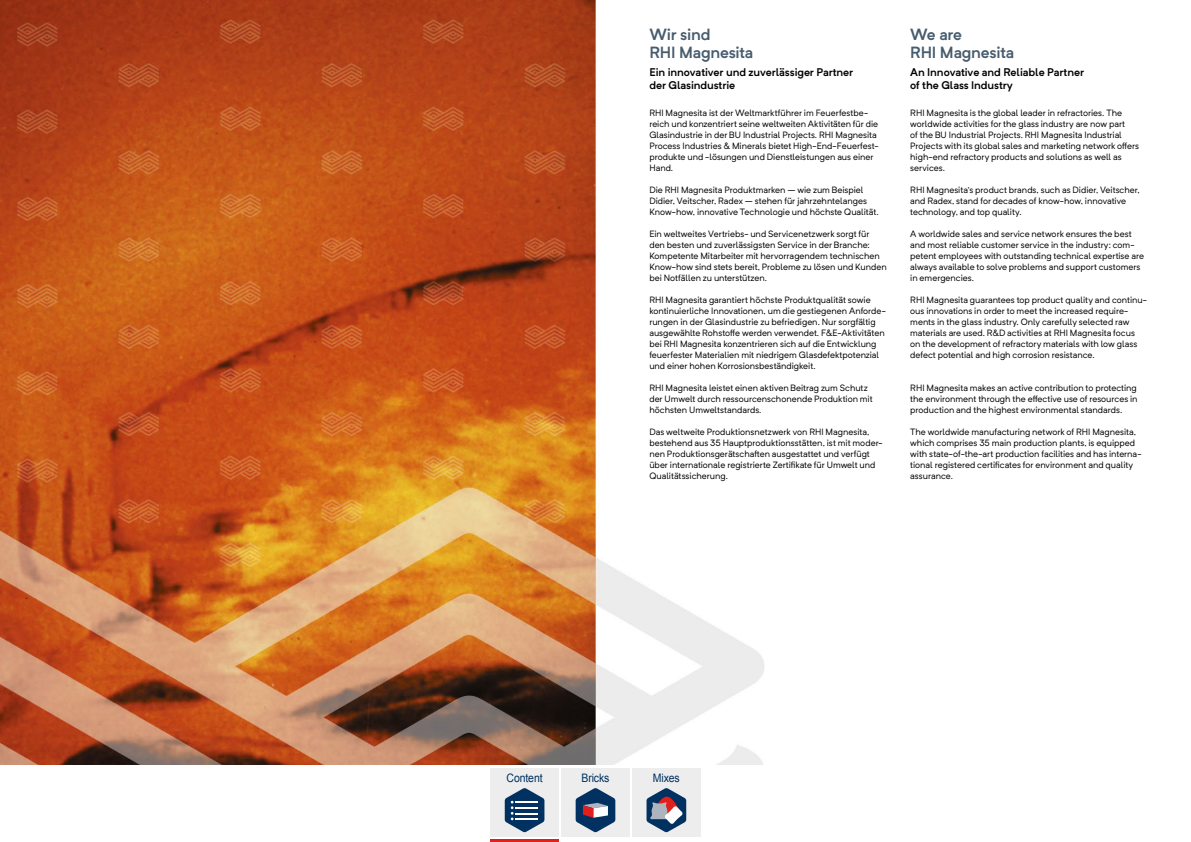
<style>
.page{position:relative;width:1191px;height:842px;background:#fff}
.page>*{position:absolute;margin:0;border:0;box-sizing:border-box;transform-origin:0 0}
.t1{font:600 16px/18px "Neutrif Pro";letter-spacing:-.015em;color:#475c6d}
.t2{font:11.7px "Arial";letter-spacing:-.01em;color:#003160;scale:.9 1}
.t3{font:600 11px/13px "Neutrif Pro";letter-spacing:-.01em;color:#000}
.t4{font:9px/11px "Neutrif Pro";color:#000}
</style>
<div class="page">
<img style="left:0;top:0;width:764px;height:765px">
<div style="left:490px;top:768px;width:68px;height:68px;background:#ededed"></div>
<svg style="left:505px;top:788px;width:39px;height:44px"></svg>
<div style="left:561px;top:768px;width:68px;height:68px;background:#ededed"></div>
<div style="left:632px;top:768px;width:68px;height:68px;background:#ededed"></div>
<svg style="left:575px;top:788px;width:40px;height:44px"></svg>
<svg style="left:646px;top:788px;width:40px;height:44px"></svg>
<hr style="left:490px;top:839px;width:68px;height:3px;background:#e11f1d">
<h1 class="t1" style="left:649px;top:25px;width:105px">Wir sind<br>RHI Magnesita</h1>
<p class="t3" style="left:649px;top:66px;width:205px">Ein innovativer und zuverlässiger Partner der Glasindustrie</p>
<p class="t4" style="left:649px;top:107px;width:231px">RHI Magnesita ist der Weltmarktführer im Feuerfestbe&shy;reich und konzentriert seine weltweiten Aktivitäten für die Glasindustrie in der BU Industrial Projects. RHI Magnesita Process Industries &amp; Minerals bietet High-End-Feuerfest&shy;produkte und -lösungen und Dienstleistungen aus einer Hand.</p>
<p class="t4" style="left:649px;top:184px;width:231px">Die RHI Magnesita Produktmarken – wie zum Beispiel<br>Didier, Veitscher, Radex – stehen für jahrzehntelanges<br>Know-how, innovative Technologie und höchste Qualität.</p>
<p class="t4" style="left:649px;top:228px;width:239px">Ein weltweites Vertriebs- und Servicenetzwerk sorgt für den besten und zuverlässigsten Service in der Branche:<br>Kompetente Mitarbeiter mit hervorragendem technischen Know-how sind stets bereit, Probleme zu lösen und Kunden bei Notfällen zu unterstützen.</p>
<p class="t4" style="left:649px;top:294px;width:238px">RHI Magnesita garantiert höchste Produktqualität sowie kontinuierliche Innovationen, um die gestiegenen Anforde&shy;rungen in der Glasindustrie zu befriedigen. Nur sorgfältig ausgewählte Rohstoffe werden verwendet. F&amp;E-Aktivitäten bei RHI Magnesita konzentrieren sich auf die Entwicklung feuerfester Materialien mit niedrigem Glasdefektpotenzial und einer hohen Korrosionsbeständigkeit.</p>
<p class="t4" style="left:649px;top:382px;width:225px">RHI Magnesita leistet einen aktiven Beitrag zum Schutz der Umwelt durch ressourcenschonende Produktion mit höchsten Umweltstandards.</p>
<p class="t4" style="left:649px;top:426px;width:235px">Das weltweite Produktionsnetzwerk von RHI Magnesita, bestehend aus 35 Hauptproduktionsstätten, ist mit moder&shy;nen Produktionsgerätschaften ausgestattet und verfügt über internationale registrierte Zertifikate für Umwelt und Qualitätssicherung.</p>
<h1 class="t1" style="left:910px;top:25px;width:105px">We are<br>RHI Magnesita</h1>
<p class="t3" style="left:910px;top:66px;width:175px">An Innovative and Reliable Partner of the Glass Industry</p>
<p class="t4" style="left:910px;top:107px;width:230px">RHI Magnesita is the global leader in refractories. The worldwide activities for the glass industry are now part<br>of the BU Industrial Projects. RHI Magnesita Industrial Projects with its global sales and marketing network offers high-end refractory products and solutions as well as services.</p>
<p class="t4" style="left:910px;top:184px;width:231px">RHI Magnesita’s product brands, such as Didier, Veitscher, and Radex, stand for decades of know-how, innovative technology, and top quality.</p>
<p class="t4" style="left:910px;top:228px;width:235px">A worldwide sales and service network ensures the best and most reliable customer service in the industry: com&shy;petent employees with outstanding technical expertise are always available to solve problems and support customers in emergencies.</p>
<p class="t4" style="left:910px;top:294px;width:238px">RHI Magnesita guarantees top product quality and continu&shy;ous innovations in order to meet the increased require&shy;ments in the glass industry. Only carefully selected raw materials are used. R&amp;D activities at RHI Magnesita focus on the development of refractory materials with low glass defect potential and high corrosion resistance.</p>
<p class="t4" style="left:910px;top:382px;width:229px;text-align:justify">RHI Magnesita makes an active contribution to protecting the environment through the effective use of resources in production and the highest environmental standards.</p>
<p class="t4" style="left:910px;top:426px;width:233px">The worldwide manufacturing network of RHI Magnesita, which comprises 35 main production plants, is equipped with state-of-the-art production facilities and has interna&shy;tional registered certificates for environment and quality assurance.</p>
<p class="t2" style="left:506px;top:770px;width:42px">Content</p>
<p class="t2" style="left:581px;top:770px;width:33px">Bricks</p>
<p class="t2" style="left:653px;top:770px;width:31px">Mixes</p>
</div>
